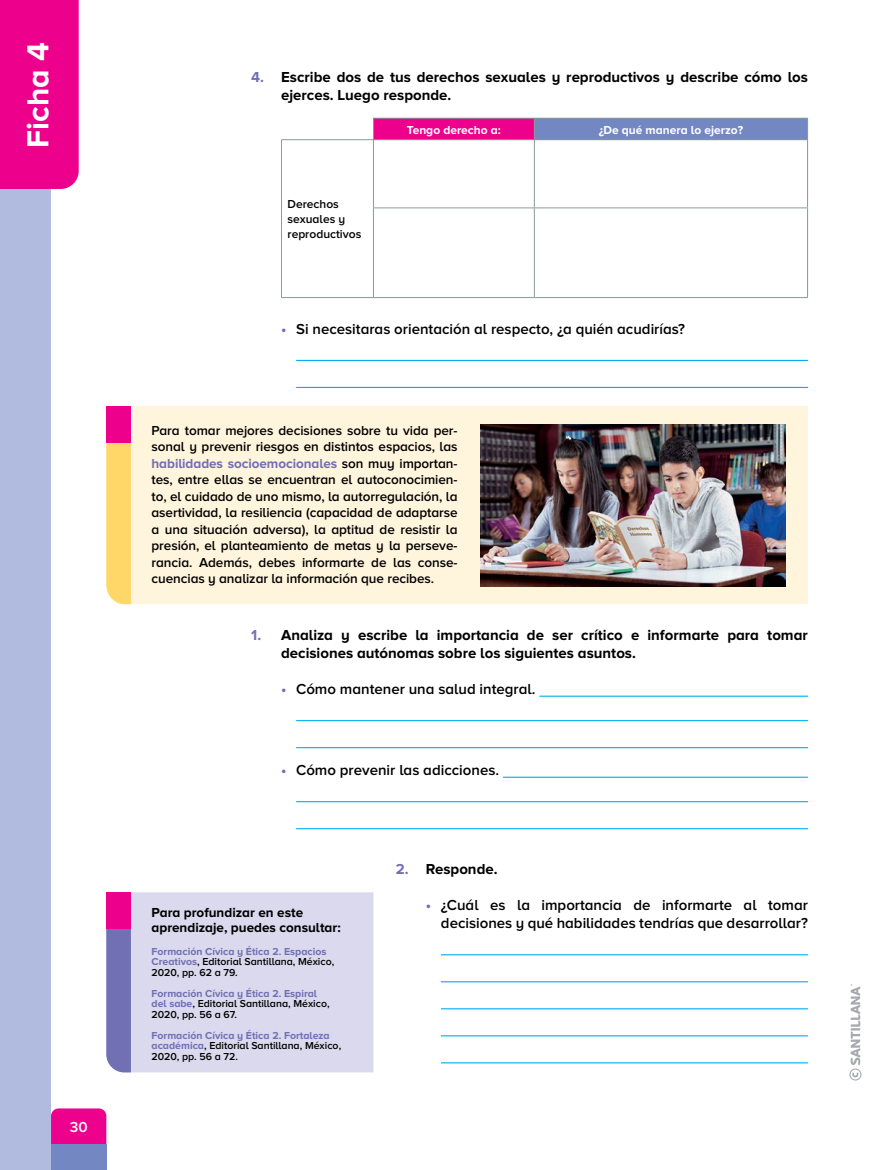
<style>
.page{position:relative;width:893px;height:1170px;background:#fff}
.page>*{position:absolute;margin:0;border:0;box-sizing:border-box;transform-origin:0 0}
.t1{font:700 31.5px "Proxima Nova A";color:#fff}
.t2{font:700 15px/18px "Proxima Nova A";color:#000}
.t3{font:600 15px/18px "Proxima Nova A";color:#000;text-align:right}
.t4{font:600 15px "Proxima Nova A";color:#fff}
.t5{font:600 13.5px/16.5px "Proxima Nova A";letter-spacing:-.005em;color:#000;text-align:justify}
.t6{font:700 13.5px/15px "Proxima Nova A";color:#000}
.t7{font:700 12px "Proxima Nova A";color:#fff}
.t8{font:600 12px/15px "Proxima Nova A";color:#000}
.t9{font:600 10.5px/10.5px "Proxima Nova A";color:#000}
.s1{color:#7170b4}
.s2{font-weight:700;color:#7170b4}
</style>
<div class="page">
<div style="left:0;top:172px;width:51px;height:997px;background:#b1badf"></div>
<div style="left:0;top:0;width:79px;height:189px;background:#ec008c"></div>
<div style="left:51px;top:1108px;width:55px;height:36px;background:#ec008c"></div>
<div style="left:51px;top:1144px;width:55px;height:25px;background:#7387c3"></div>
<hr style="left:539px;top:695px;width:269px;height:1px;background:#00aeef">
<hr style="left:296px;top:720px;width:512px;height:1px;background:#00aeef">
<hr style="left:296px;top:747px;width:512px;height:1px;background:#00aeef">
<hr style="left:503px;top:776px;width:305px;height:1px;background:#00aeef">
<hr style="left:296px;top:801px;width:512px;height:1px;background:#00aeef">
<hr style="left:296px;top:828px;width:512px;height:1px;background:#00aeef">
<div style="left:131px;top:892px;width:242px;height:180px;background:#dad9ed"></div>
<div style="left:106px;top:928px;width:25px;height:144px;background:#7170b4"></div>
<div style="left:106px;top:892px;width:25px;height:36px;background:#ec008c"></div>
<div style="left:131px;top:406px;width:677px;height:198px;background:#fff4dc"></div>
<div style="left:106px;top:442px;width:25px;height:162px;background:#ffd668"></div>
<div style="left:106px;top:406px;width:25px;height:36px;background:#ec008c"></div>
<img style="left:480px;top:424px;width:306px;height:162px">
<hr style="left:296px;top:360px;width:512px;height:1px;background:#00aeef">
<hr style="left:296px;top:387px;width:512px;height:1px;background:#00aeef">
<div style="left:373px;top:118px;width:161px;height:22px;background:#ec008c"></div>
<div style="left:534px;top:118px;width:273px;height:22px;background:#7387c3"></div>
<hr style="left:373px;top:118px;width:161px;height:1px;background:#869c96">
<svg style="left:373px;top:119px;width:1px;height:20px"></svg>
<hr style="left:534px;top:118px;width:274px;height:1px;background:#869c96">
<svg style="left:534px;top:119px;width:1px;height:20px"></svg>
<svg style="left:807px;top:119px;width:1px;height:20px"></svg>
<hr style="left:281px;top:139px;width:92px;height:1px;background:#869c96">
<hr style="left:281px;top:140px;width:1px;height:68px;background:#869c96">
<hr style="left:281px;top:208px;width:1px;height:89px;background:#869c96">
<hr style="left:281px;top:297px;width:92px;height:1px;background:#869c96">
<hr style="left:373px;top:139px;width:161px;height:1px;background:#869c96">
<hr style="left:373px;top:140px;width:1px;height:67px;background:#869c96">
<hr style="left:534px;top:139px;width:274px;height:1px;background:#869c96">
<hr style="left:534px;top:140px;width:1px;height:67px;background:#869c96">
<hr style="left:807px;top:140px;width:1px;height:67px;background:#869c96">
<hr style="left:373px;top:207px;width:161px;height:1px;background:#869c96">
<hr style="left:373px;top:208px;width:1px;height:89px;background:#869c96">
<hr style="left:534px;top:207px;width:274px;height:1px;background:#869c96">
<hr style="left:534px;top:208px;width:1px;height:89px;background:#869c96">
<hr style="left:807px;top:208px;width:1px;height:89px;background:#869c96">
<hr style="left:373px;top:297px;width:161px;height:1px;background:#869c96">
<hr style="left:534px;top:297px;width:274px;height:1px;background:#869c96">
<hr style="left:441px;top:954px;width:367px;height:1px;background:#00aeef">
<hr style="left:441px;top:981px;width:367px;height:1px;background:#00aeef">
<hr style="left:441px;top:1008px;width:367px;height:1px;background:#00aeef">
<hr style="left:441px;top:1035px;width:367px;height:1px;background:#00aeef">
<hr style="left:441px;top:1062px;width:367px;height:1px;background:#00aeef">
<svg style="left:849px;top:984px;width:12px;height:96px"></svg>
<h1 class="t1" style="left:20px;top:148px;width:107px;rotate:-90deg">Ficha 4</h1>
<p class="t4" style="left:70px;top:1118px;width:19px">30</p>
<p class="t2" style="left:281px;top:68px;width:528px;text-indent:-30px"><span class="s1">4.</span> Escribe dos de tus derechos sexuales y reproductivos y describe cómo los ejerces. Luego responde.</p>
<p class="t7" style="left:407px;top:123px;width:95px">Tengo derecho a:</p>
<p class="t7" style="left:599px;top:123px;width:146px">¿De qué manera lo ejerzo?</p>
<p class="t8" style="left:287px;top:197px;width:75px">Derechos sexuales y reproductivos</p>
<p class="t3" style="left:281px;top:320px;width:405px"><span class="s2">•</span> Si necesitaras orientación al respecto, ¿a quién acudirías?</p>
<p class="t5" style="left:152px;top:421px;width:308px">Para tomar mejores decisiones sobre tu vida per&shy;sonal y prevenir riesgos en distintos espacios, las <span class="s2">habilidades socioemocionales</span> son muy importan&shy;tes, entre ellas se encuentran el autoconocimien&shy;to, el cuidado de uno mismo, la autorregulación, la asertividad, la resiliencia (capacidad de adaptarse a una situación adversa), la aptitud de resistir la presión, el planteamiento de metas y la perseve&shy;rancia. Además, debes informarte de las conse&shy;cuencias y analizar la información que recibes.</p>
<p class="t2" style="left:281px;top:626px;width:528px;text-indent:-30px"><span class="s1">1.</span> Analiza y escribe la importancia de ser crítico e informarte para tomar decisiones autónomas sobre los siguientes asuntos.</p>
<p class="t3" style="left:281px;top:680px;width:256px"><span class="s2">•</span> Cómo mantener una salud integral.</p>
<p class="t3" style="left:281px;top:761px;width:219px"><span class="s2">•</span> Cómo prevenir las adicciones.</p>
<p class="t6" style="left:152px;top:904px;width:191px">Para profundizar en este aprendizaje, puedes consultar:</p>
<p class="t9" style="left:152px;top:945px;width:184px"><span class="s2">Formación Cívica y Ética 2. Espacios<br>Creativos</span>, Editorial Santillana, México,<br>2020, pp. 62 a 79.</p>
<p class="t9" style="left:152px;top:987px;width:180px"><span class="s2">Formación Cívica y Ética 2. Espiral del sabe</span>, Editorial Santillana, México,<br>2020, pp. 56 a 67.</p>
<p class="t9" style="left:152px;top:1029px;width:191px"><span class="s2">Formación Cívica y Ética 2. Fortaleza académica</span>, Editorial Santillana, México,<br>2020, pp. 56 a 72.</p>
<p class="t2" style="left:396px;top:860px;width:103px"><span class="s1">2.</span> Responde.</p>
<p class="t3" style="left:426px;top:896px;width:383px"><span class="s2">•</span> ¿Cuál es la importancia de informarte al tomar decisiones y qué habilidades tendrías que desarrollar?</p>
</div>
